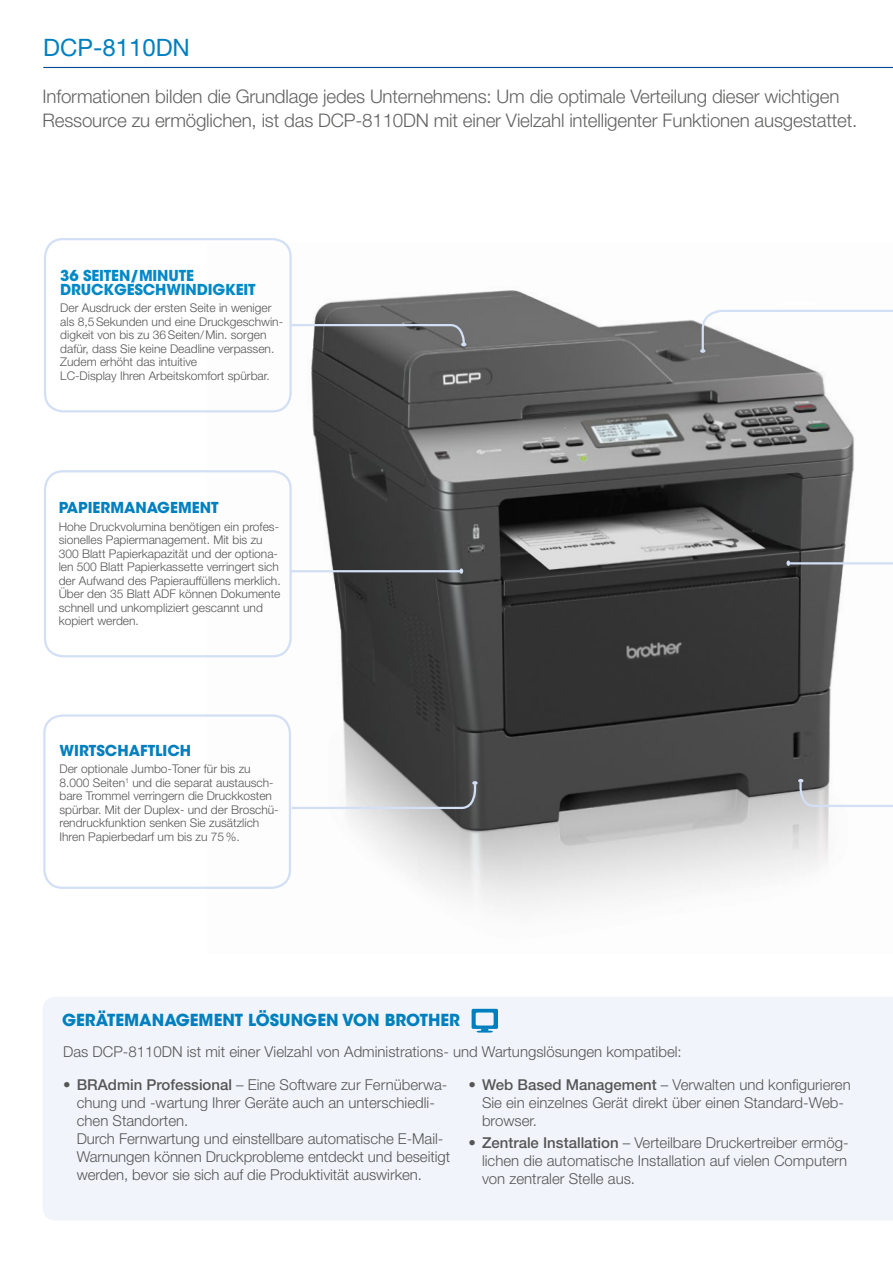
<style>
.page{position:relative;width:893px;height:1263px;background:#fff}
.page>*{position:absolute;margin:0;border:0;box-sizing:border-box;transform-origin:0 0}
.t1{font:24px "Helvetica Neue LT";color:#007fbf}
.t2{font:300 18.75px/24px "Helvetica Neue LT";letter-spacing:-.01em;color:#636362}
.t3{font:700 16.5px "ITC Avant Garde Std";color:#007fbf}
.t4{font:300 15px/18px "Helvetica Neue LT";color:#565656}
.t5{font:700 15px "ITC Avant Garde Std";letter-spacing:-.01em;color:#0089c6}
.t6{font:700 15px "ITC Avant Garde Std";color:#007fbf}
.t7{font:300 12px/13.5px "Helvetica Neue LT";color:#565656}
.s1{font-weight:500}
</style>
<div class="page">
<img style="left:207px;top:243px;width:686px;height:664px">
<div style="left:43px;top:997px;width:850px;height:223px;background:#f1f5fb"></div>
<hr style="left:782px;top:302px;width:31px;height:3px;background:#fff">
<div style="left:44px;top:470px;width:248px;height:187px;border:2px solid #d2dff4;border-radius:18px"></div>
<div style="left:43px;top:714px;width:248px;height:175px;border:2px solid #d2dff4;border-radius:18px"></div>
<svg style="left:786px;top:560px;width:4px;height:6px"></svg>
<svg style="left:459px;top:568px;width:4px;height:6px"></svg>
<div style="left:44px;top:238px;width:248px;height:174px;border:2px solid #d2dff4;border-radius:18px"></div>
<svg style="left:289px;top:323px;width:177px;height:23px;background:#7e7f82"></svg>
<svg style="left:289px;top:781px;width:189px;height:29px"></svg>
<svg style="left:798px;top:779px;width:95px;height:29px"></svg>
<hr style="left:790px;top:562px;width:103px;height:2px;background:#d2dff4">
<hr style="left:291px;top:570px;width:170px;height:2px;background:#d2dff4">
<svg style="left:700px;top:309px;width:193px;height:44px"></svg>
<svg style="left:472px;top:1009px;width:26px;height:24px"></svg>
<hr style="left:44px;top:67px;width:849px;height:1px;background:#004993">
<h1 class="t1" style="left:43px;top:33px;width:148px">DCP-8110DN</h1>
<h2 class="t2" style="left:43px;top:84px;width:816px">Informationen bilden die Grundlage jedes Unternehmens: Um die optimale Verteilung dieser wichtigen<br>Ressource zu ermöglichen, ist das DCP-8110DN mit einer Vielzahl intelligenter Funktionen ausgestattet.</h2>
<p class="t5" style="left:60px;top:266px;width:40px">36 SEITEN</p>
<p class="t5" style="left:130px;top:266px;width:32px">/MINUTE</p>
<p class="t5" style="left:60px;top:279px;width:23px">DRUCKGESC</p>
<p class="t5" style="left:155px;top:279px;width:22px">HWINDIGKEIT</p>
<p class="t7" style="left:60px;top:301px;width:224px">Der Ausdruck der ersten Seite in weniger als 8,5Sekunden und eine Druckgeschwin&shy;digkeit von bis zu 36Seiten/Min. sorgen dafür, dass Sie keine Deadline verpassen.<br>Zudem erhöht das intuitive<br>LC-Display Ihren Arbeitskomfort spürbar.</p>
<p class="t6" style="left:59px;top:498px;width:20px">PAPIERMANAGEMENT</p>
<p class="t7" style="left:59px;top:520px;width:224px">Hohe Druckvolumina benötigen ein profes&shy;sionelles Papiermanagement. Mit bis zu 300 Blatt Papierkapazität und der optiona&shy;len 500 Blatt Papierkassette verringert sich der Aufwand des Papierauffüllens merklich.<br>Über den 35 Blatt ADF können Dokumente schnell und unkompliziert gescannt und kopiert werden.</p>
<p class="t6" style="left:60px;top:740px;width:25px">WIRTSC</p>
<p class="t6" style="left:117px;top:740px;width:21px">HAFTLIC</p>
<p class="t6" style="left:180px;top:740px;width:13px">H</p>
<p class="t7" style="left:60px;top:762px;width:221px">Der optionale Jumbo-Toner für bis zu 8.000 Seiten<sup>1</sup> und die separat austausch&shy;bare Trommel verringern die Druckkosten spürbar. Mit der Duplex- und der Broschü&shy;rendruckfunktion senken Sie zusätzlich Ihren Papierbedarf um bis zu 75%.</p>
<h3 class="t3" style="left:62px;top:1010px;width:58px">GERÄTEMANAGEMENT</h3>
<h3 class="t3" style="left:248px;top:1010px;width:34px">LÖSUNGEN</h3>
<h3 class="t3" style="left:342px;top:1010px;width:14px">VON</h3>
<h3 class="t3" style="left:385px;top:1010px;width:23px">BROT</h3>
<h3 class="t3" style="left:428px;top:1010px;width:23px">HER</h3>
<p class="t4" style="left:63px;top:1042px;width:620px">Das DCP-8110DN ist mit einer Vielzahl von Administrations- und Wartungslösungen kompatibel:</p>
<p class="t4" style="left:77px;top:1075px;width:375px;text-indent:-14px">• <span class="s1">BRAdmin Professional</span> – Eine Software zur Fernüberwa&shy;chung und -wartung Ihrer Geräte auch an unterschiedli&shy;chen Standorten.<br>Durch Fernwartung und einstellbare automatische E-Mail-Warnungen können Druckprobleme entdeckt und beseitigt werden, bevor sie sich auf die Produktivität auswirken.</p>
<p class="t4" style="left:482px;top:1075px;width:370px;text-indent:-13px">• <span class="s1">Web Based Management</span> – Verwalten und konfigurieren<br>Sie ein einzelnes Gerät direkt über einen Standard-Web&shy;browser.</p>
<p class="t4" style="left:482px;top:1133px;width:368px;text-align:justify;text-indent:-13px">• <span class="s1">Zentrale Installation</span> – Verteilbare Druckertreiber ermög&shy;lichen die automatische Installation auf vielen Computern von zentraler Stelle aus.</p>
</div>
